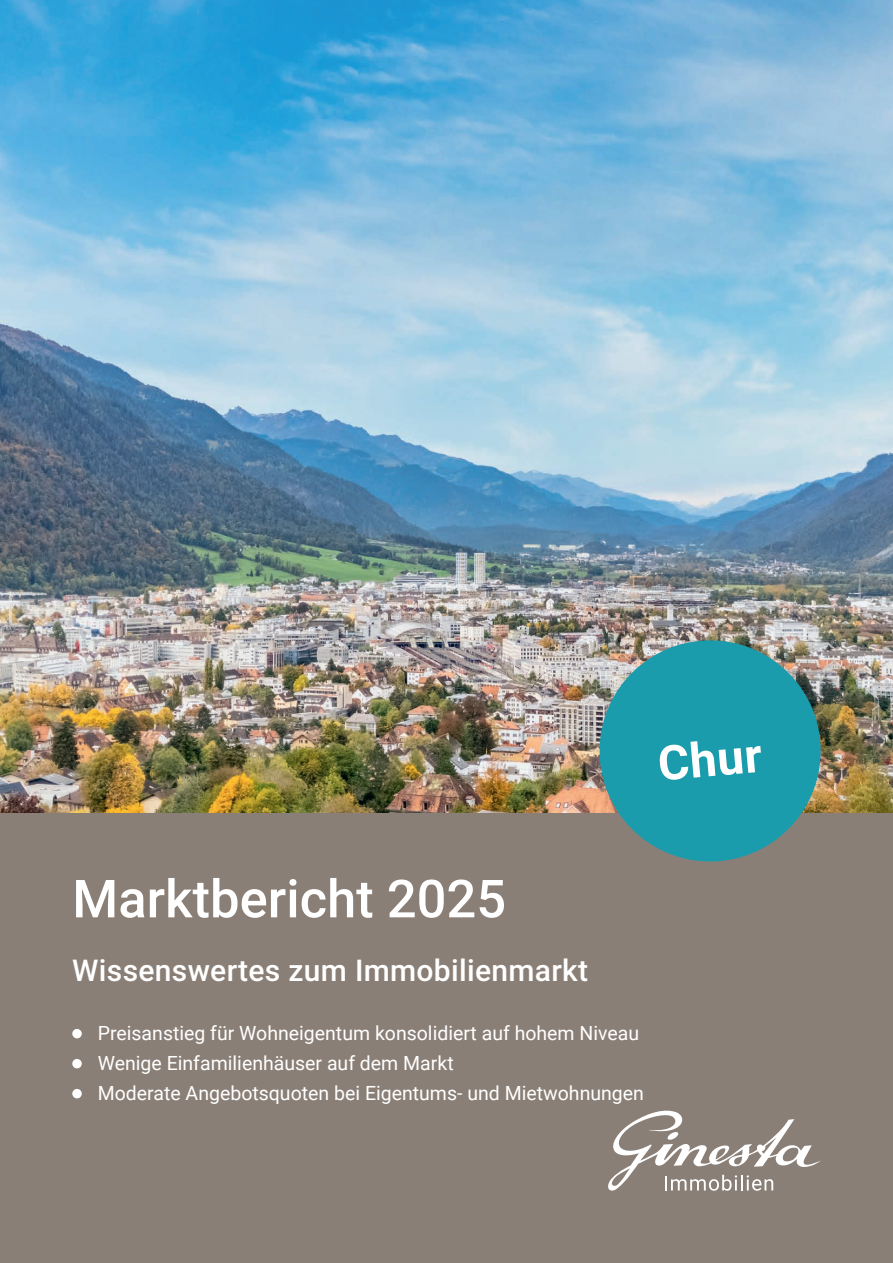
<style>
.page{position:relative;width:893px;height:1263px;background:#fff}
.page>*{position:absolute;margin:0;border:0;box-sizing:border-box;transform-origin:0 0}
.t1{font:500 52.5px "Roboto";color:#fff}
.t2{font:700 48px "Roboto";color:#fff}
.t3{font:500 30px "Roboto";letter-spacing:.01em;color:#fff}
.t4{font:19.5px/30px "Roboto";color:#fff}
</style>
<div class="page">
<img style="left:0;top:0;width:893px;height:814px">
<div style="left:0;top:814px;width:893px;height:449px;background:#8a7f76"></div>
<svg style="left:608px;top:1110px;width:213px;height:81px"></svg>
<div style="left:72px;top:1029px;width:10px;height:9px;background:#fff;border-radius:50%"></div>
<div style="left:72px;top:1059px;width:10px;height:9px;background:#fff;border-radius:50%"></div>
<div style="left:72px;top:1089px;width:10px;height:9px;background:#fff;border-radius:50%"></div>
<svg style="left:595px;top:635px;width:231px;height:227px;background:#3c98a0"></svg>
<h2 class="t2" style="left:655px;top:730px;width:106px;rotate:-5deg">Chur</h2>
<h1 class="t1" style="left:72px;top:862px;width:435px">Marktbericht 2025</h1>
<h3 class="t3" style="left:72px;top:949px;width:517px">Wissenswertes zum Immobilienmarkt</h3>
<p class="t4" style="left:98px;top:1017px;width:548px">Preisanstieg für Wohneigentum konsolidiert auf hohem Niveau<br>Wenige Einfamilienhäuser auf dem Markt<br>Moderate Angebotsquoten bei Eigentums- und Mietwohnungen</p>
</div>
